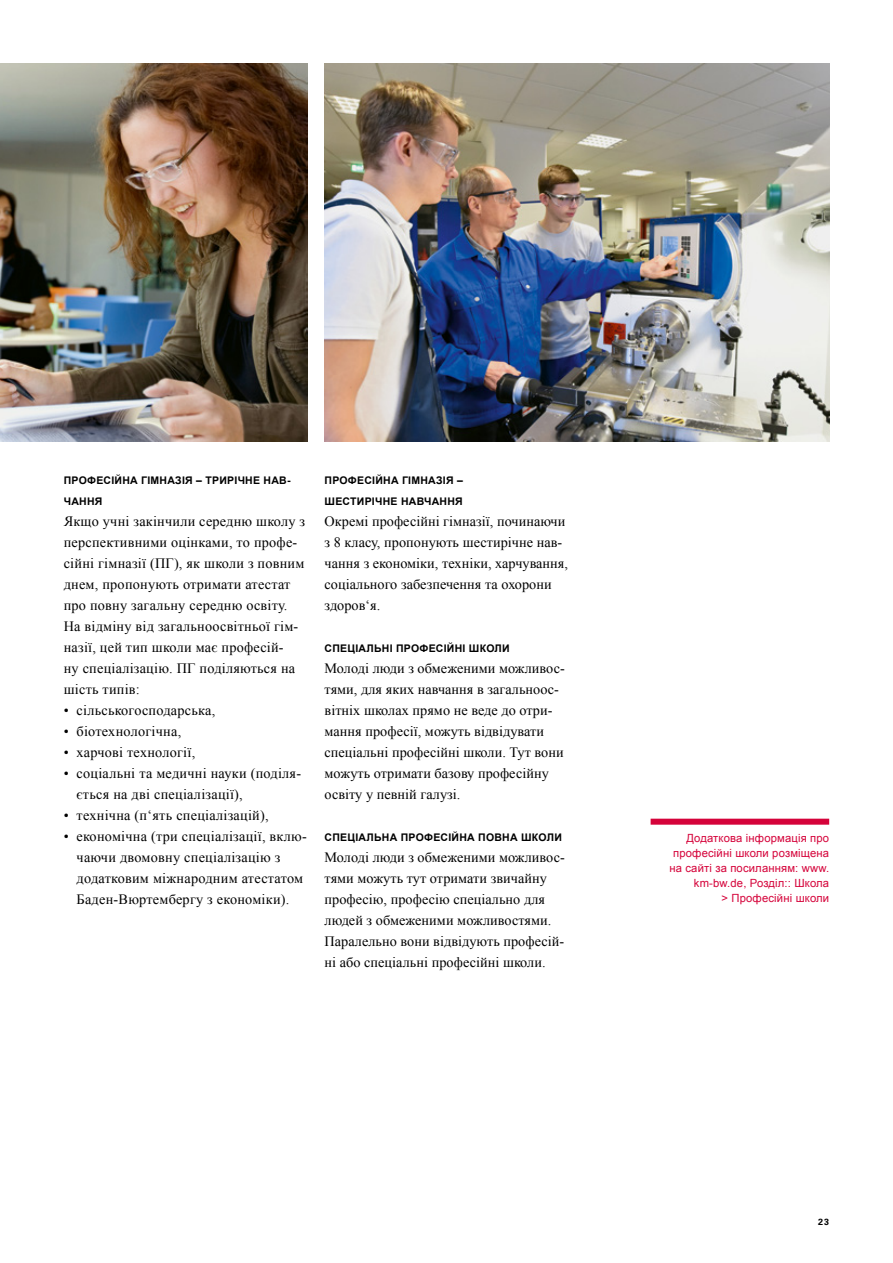
<style>
.page{position:relative;width:893px;height:1263px;background:#fff}
.page>*{position:absolute;margin:0;border:0;box-sizing:border-box;transform-origin:0 0}
.t1{font:14.25px/21px "Times New Roman";letter-spacing:.005em;color:#000}
.t2{font:11.25px/15px "Arial";letter-spacing:.015em;color:#d5033a;text-align:right}
.t3{font:700 10.5px/21px "Arial";letter-spacing:.025em;color:#000}
.t4{font:700 9px "Univers LT Std";color:#000}
</style>
<div class="page">
<div style="left:651px;top:819px;width:178px;height:6px;background:#d5033a"></div>
<img style="left:0;top:64px;width:308px;height:378px">
<img style="left:325px;top:64px;width:504px;height:378px">
<p class="t3" style="left:64px;top:470px;width:228px">ПРОФЕСІЙНА ГІМНАЗІЯ – ТРИРІЧНЕ НАВ-<br>ЧАННЯ</p>
<p class="t1" style="left:64px;top:510px;width:243px">Якщо учні закінчили середню школу з перспективними оцінками, то профе&shy;сійні гімназії (ПГ), як школи з повним днем, пропонують отримати атестат про повну загальну середню освіту.<br>На відміну від загальноосвітньої гім&shy;назії, цей тип школи має професій-<br>ну спеціалізацію. ПГ поділяються на шість типів:</p>
<p class="t1" style="left:64px;top:699px;width:153px">• сільськогосподарська,</p>
<p class="t1" style="left:64px;top:720px;width:119px">• біотехнологічна,</p>
<p class="t1" style="left:64px;top:741px;width:133px">• харчові технології,</p>
<p class="t1" style="left:77px;top:762px;width:226px;text-indent:-13px">• соціальні та медичні науки (поділя&shy;ється на дві спеціалізації),</p>
<p class="t1" style="left:64px;top:804px;width:206px">• технічна (п‘ять спеціалізацій),</p>
<p class="t1" style="left:77px;top:825px;width:232px;text-indent:-13px">• економічна (три спеціалізації, вклю&shy;чаючи двомовну спеціалізацію з додатковим міжнародним атестатом Баден-Вюртембергу з економіки).</p>
<p class="t3" style="left:325px;top:470px;width:140px">ПРОФЕСІЙНА ГІМНАЗІЯ –<br>ШЕСТИРІЧНЕ НАВЧАННЯ</p>
<p class="t1" style="left:325px;top:510px;width:245px">Окремі професійні гімназії, починаючи з 8 класу, пропонують шестирічне нав&shy;чання з економіки, техніки, харчування, соціального забезпечення та охорони здоров‘я.</p>
<p class="t3" style="left:325px;top:638px;width:187px">СПЕЦІАЛЬНІ ПРОФЕСІЙНІ ШКОЛИ</p>
<p class="t1" style="left:325px;top:657px;width:242px">Молоді люди з обмеженими можливос&shy;тями, для яких навчання в загальноос&shy;вітніх школах прямо не веде до отри&shy;мання професії, можуть відвідувати спеціальні професійні школи. Тут вони можуть отримати базову професійну освіту у певній галузі.</p>
<p class="t3" style="left:325px;top:827px;width:239px">СПЕЦІАЛЬНА ПРОФЕСІЙНА ПОВНА ШКОЛИ</p>
<p class="t1" style="left:325px;top:846px;width:242px">Молоді люди з обмеженими можливос&shy;тями можуть тут отримати звичайну професію, професію спеціально для людей з обмеженими можливостями.<br>Паралельно вони відвідують професій&shy;ні або спеціальні професійні школи.</p>
<p class="t2" style="left:669px;top:830px;width:161px">Додаткова інформація про професійні школи розміщена на сайті за посиланням: www. km-bw.de, Розділ:: Школа<br>&gt; Професійні школи</p>
<p class="t4" style="left:818px;top:1217px;width:13px">23</p>
</div>
